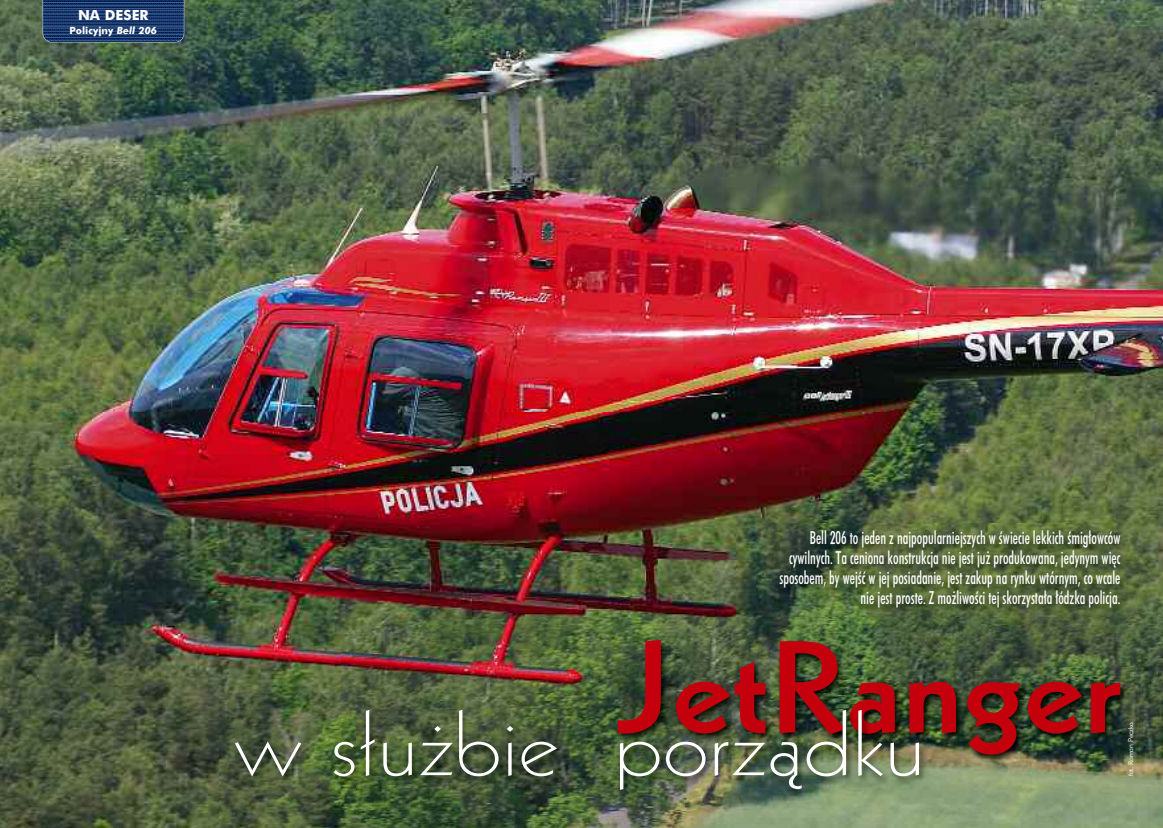
<style>
.page{position:relative;width:1163px;height:828px;background:#fff}
.page>*{position:absolute;margin:0;border:0;box-sizing:border-box;transform-origin:0 0}
.t1{font:700 127px "Geometric 231 EU";color:#c5000e;scale:1.15 1}
.t2{font:90px "Geometric 231 Lt EU";color:#fff;scale:1.15 1}
.t3{font:18px/20px "Futura Md Cn EU";color:#fff;text-align:right;scale:.8 1}
.t4{font:700 14px "Futura EU";color:#fff}
.t5{font:700 10px "Futura EU";color:#fff}
.t6{font:7px "Geometric 415 Lt EU";letter-spacing:-.015em;color:#fff}
.s1{font-style:italic}
</style>
<div class="page">
<img style="left:0;top:0;width:1162px;height:828px">
<svg style="left:43px;top:0;width:141px;height:43px;background:#1e3d6e"></svg>
<img style="left:341px;top:617px;width:821px;height:185px">
<img style="left:219px;top:693px;width:840px;height:127px">
<img style="left:617px;top:693px;width:442px;height:61px">
<img style="left:756px;top:524px;width:384px;height:164px">
<img style="left:756px;top:640px;width:364px;height:48px">
<p class="t4" style="left:78px;top:6px;width:72px">NA DESER</p>
<p class="t5" style="left:70px;top:24px;width:89px">Policyjny <span class="s1">Bell 206</span></p>
<p class="t3" style="left:779px;top:528px;width:427px">Bell 206 to jeden z najpopularniejszych w świecie lekkich śmigłowców cywilnych. Ta ceniona konstrukcja nie jest już produkowana, jedynym więc sposobem, by wejść w jej posiadanie, jest zakup na rynku wtórnym, co wcale nie jest proste. Z możliwości tej skorzystała łódzka policja.</p>
<h1 class="t1" style="left:614px;top:603px;width:442px">JetRanger</h1>
<h2 class="t2" style="left:233px;top:686px;width:603px">w służbie porządku</h2>
<p class="t6" style="left:1126px;top:776px;width:55px;rotate:-90deg">fot. Roman Peczka</p>
</div>
